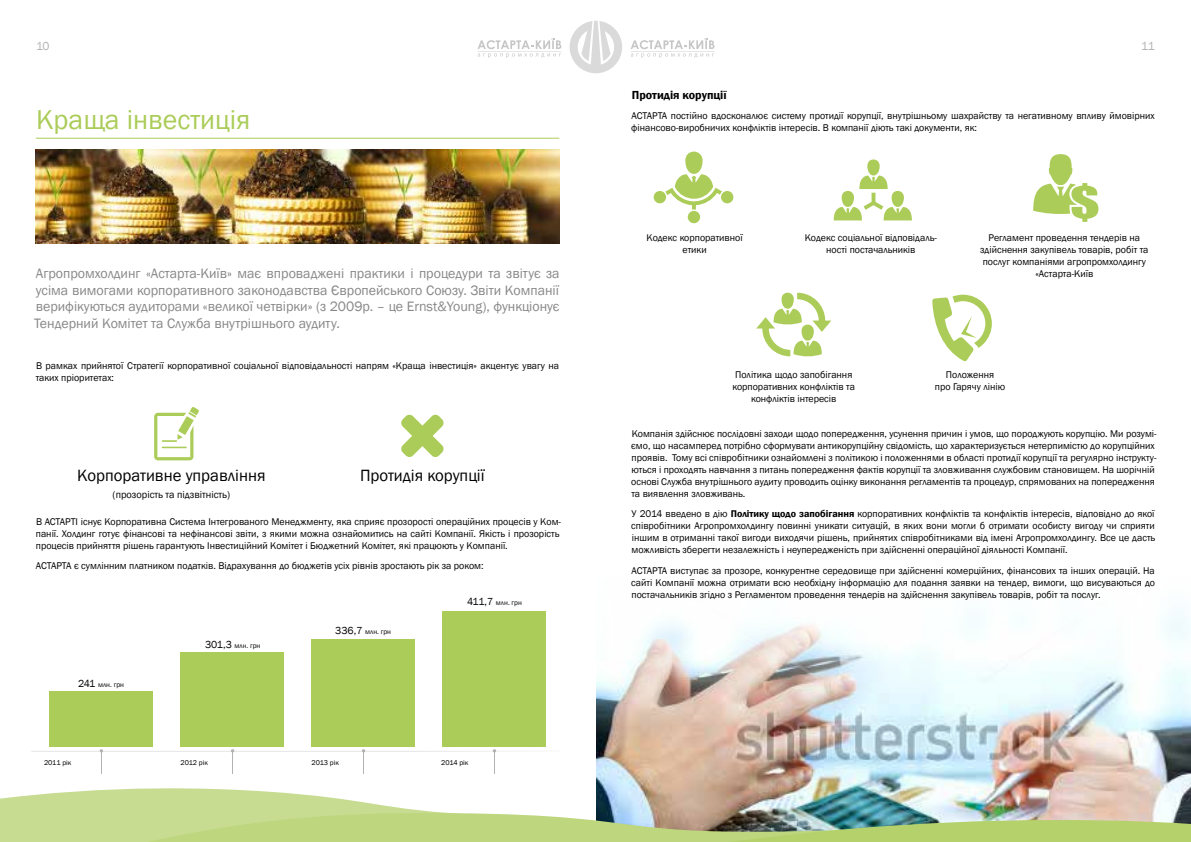
<style>
.page{position:relative;width:1191px;height:842px;background:#fff}
.page>*{position:absolute;margin:0;border:0;box-sizing:border-box;transform-origin:0 0}
.t1{font:28px "Franklin Gothic";color:#abcc58}
.t2{font:16.8px "Franklin Gothic";color:#000}
.t3{font:14px/16.8px "Franklin Gothic";color:#878787;text-align:justify}
.t4{font:600 12px "Franklin Gothic";color:#000}
.t5{font:12px "Franklin Gothic";color:#b3b2b2}
.t6{font:10.3px "Franklin Gothic";color:#000}
.t7{font:10px/12px "Franklin Gothic";color:#000;text-align:center}
.t8{font:7.2px "Franklin Gothic";color:#000}
.s1{font-size:10.5px}
.s2{font-weight:600}
</style>
<div class="page">
<img style="left:596px;top:611px;width:595px;height:172px">
<svg style="left:569px;top:21px;width:53px;height:52px"></svg>
<svg style="left:630px;top:38px;width:84px;height:20px"></svg>
<hr style="left:630px;top:51px;width:84px;height:1px;background:#c6c6c6">
<svg style="left:477px;top:38px;width:84px;height:20px"></svg>
<hr style="left:477px;top:51px;width:84px;height:1px;background:#c6c6c6">
<img style="left:0;top:783px;width:1191px;height:59px">
<hr style="left:36px;top:138px;width:523px;height:1px;background:#abcc58">
<img style="left:36px;top:149px;width:523px;height:95px">
<svg style="left:653px;top:152px;width:80px;height:71px"></svg>
<svg style="left:833px;top:159px;width:79px;height:61px"></svg>
<svg style="left:1033px;top:154px;width:65px;height:68px"></svg>
<svg style="left:756px;top:293px;width:75px;height:64px"></svg>
<svg style="left:932px;top:295px;width:59px;height:67px"></svg>
<svg style="left:401px;top:414px;width:43px;height:43px"></svg>
<div style="left:49px;top:692px;width:104px;height:55px;background:#abcc58"></div>
<div style="left:180px;top:653px;width:104px;height:94px;background:#abcc58"></div>
<div style="left:311px;top:639px;width:104px;height:108px;background:#abcc58"></div>
<div style="left:442px;top:612px;width:104px;height:135px;background:#abcc58"></div>
<svg style="left:154px;top:407px;width:45px;height:53px"></svg>
<svg style="left:31px;top:749px;width:474px;height:25px"></svg>
<p class="t5" style="left:36px;top:38px;width:15px">10</p>
<p class="t5" style="left:1141px;top:38px;width:15px">11</p>
<h1 class="t1" style="left:36px;top:102px;width:216px">Краща інвестиція</h1>
<p class="t3" style="left:34px;top:265px;width:527px">Агропромхолдинг «Астарта-Київ» має впроваджені практики і процедури та звітує за усіма вимогами корпоративного законодавства Європейського Союзу. Звіти Компанії верифікуються аудиторами «великої четвірки» (з 2009р. – це Ernst&amp;Young), функціонує Тендерний Комітет та Служба внутрішнього аудиту.</p>
<p class="t7" style="left:36px;top:360px;width:525px;text-align:left">В рамках прийнятої Стратегії корпоративної соціальної відповідальності напрям «Краща інвестиція» акцентує увагу на таких пріоритетах:</p>
<h2 class="t2" style="left:77px;top:465px;width:190px">Корпоративне управління</h2>
<h2 class="t2" style="left:360px;top:465px;width:126px">Протидія корупції</h2>
<p class="t6" style="left:113px;top:488px;width:119px">(прозорість та підзвітність)</p>
<p class="t7" style="left:36px;top:515px;width:527px;text-align:left">В АСТАРТІ існує Корпоративна Система Інтегрованого Менеджменту, яка сприяє прозорості операційних процесів у Ком&shy;панії. Холдинг готує фінансові та нефінансові звіти, з якими можна ознайомитись на сайті Компанії. Якість і прозорість процесів прийняття рішень гарантують Інвестиційний Комітет і Бюджетний Комітет, які працюють у Компанії.</p>
<p class="t7" style="left:36px;top:560px;width:449px">АСТАРТА є сумлінним платником податків. Відрахування до бюджетів усіх рівнів зростають рік за роком:</p>
<p class="t8" style="left:78px;top:680px;width:47px"><span class="s1">241</span> млн. грн</p>
<p class="t8" style="left:44px;top:758px;width:29px">2011 рік</p>
<p class="t8" style="left:205px;top:641px;width:57px"><span class="s1">301,3</span> млн. грн</p>
<p class="t8" style="left:180px;top:758px;width:29px">2012 рік</p>
<p class="t8" style="left:335px;top:627px;width:57px"><span class="s1">336,7</span> млн. грн</p>
<p class="t8" style="left:311px;top:758px;width:29px">2013 рік</p>
<p class="t8" style="left:467px;top:598px;width:56px"><span class="s1">411,7</span> млн. грн</p>
<p class="t8" style="left:441px;top:758px;width:29px">2014 рік</p>
<p class="t4" style="left:632px;top:87px;width:96px">Протидія корупції</p>
<p class="t7" style="left:631px;top:110px;width:525px;text-align:left">АСТАРТА постійно вдосконалює систему протидії корупції, внутрішньому шахрайству та негативному впливу ймовірних фінансово-виробничих конфліктів інтересів. В компанії діють такі документи, як:</p>
<p class="t7" style="left:646px;top:232px;width:98px">Кодекс корпоративної етики</p>
<p class="t7" style="left:805px;top:232px;width:134px">Кодекс соціальної відповідаль&shy;ності постачальників</p>
<p class="t7" style="left:980px;top:232px;width:170px">Регламент проведення тендерів на здійснення закупівель товарів, робіт та послуг компаніями агропромхолдингу «Астарта-Київ</p>
<p class="t7" style="left:732px;top:369px;width:124px">Політика щодо запобігання корпоративних конфліктів та конфліктів інтересів</p>
<p class="t7" style="left:934px;top:369px;width:72px">Положення<br>про Гарячу лінію</p>
<p class="t7" style="left:631px;top:428px;width:527px;text-align:left">Компанія здійснює послідовні заходи щодо попередження, усунення причин і умов, що породжують корупцію. Ми розумі&shy;ємо, що насамперед потрібно сформувати антикорупційну свідомість, що характеризується нетерпимістю до корупційних проявів. Тому всі співробітники ознайомлені з політикою і положеннями в області протидії корупції та регулярно інструкту&shy;ються і проходять навчання з питань попередження фактів корупції та зловживання службовим становищем. На шорічній основі Служба внутрішнього аудиту проводить оцінку виконання регламентів та процедур, спрямованих на попередження та виявлення зловживань.</p>
<p class="t7" style="left:631px;top:508px;width:525px;text-align:justify">У 2014 введено в дію <span class="s2">Політику щодо запобігання</span> корпоративних конфліктів та конфліктів інтересів, відповідно до якої співробітники Агропромхолдингу повинні уникати ситуацій, в яких вони могли б отримати особисту вигоду чи сприяти іншим в отриманні такої вигоди виходячи рішень, прийнятих співробітниками від імені Агропромхолдингу. Все це дасть можливість зберегти незалежність і неупередженість при здійсненні операційної діяльності Компанії.</p>
<p class="t7" style="left:631px;top:565px;width:525px;text-align:justify">АСТАРТА виступає за прозоре, конкурентне середовище при здійсненні комерційних, фінансових та інших операцій. На сайті Компанії можна отримати всю необхідну інформацію для подання заявки на тендер, вимоги, що висуваються до постачальників згідно з Регламентом проведення тендерів на здійснення закупівель товарів, робіт та послуг.</p>
</div>
